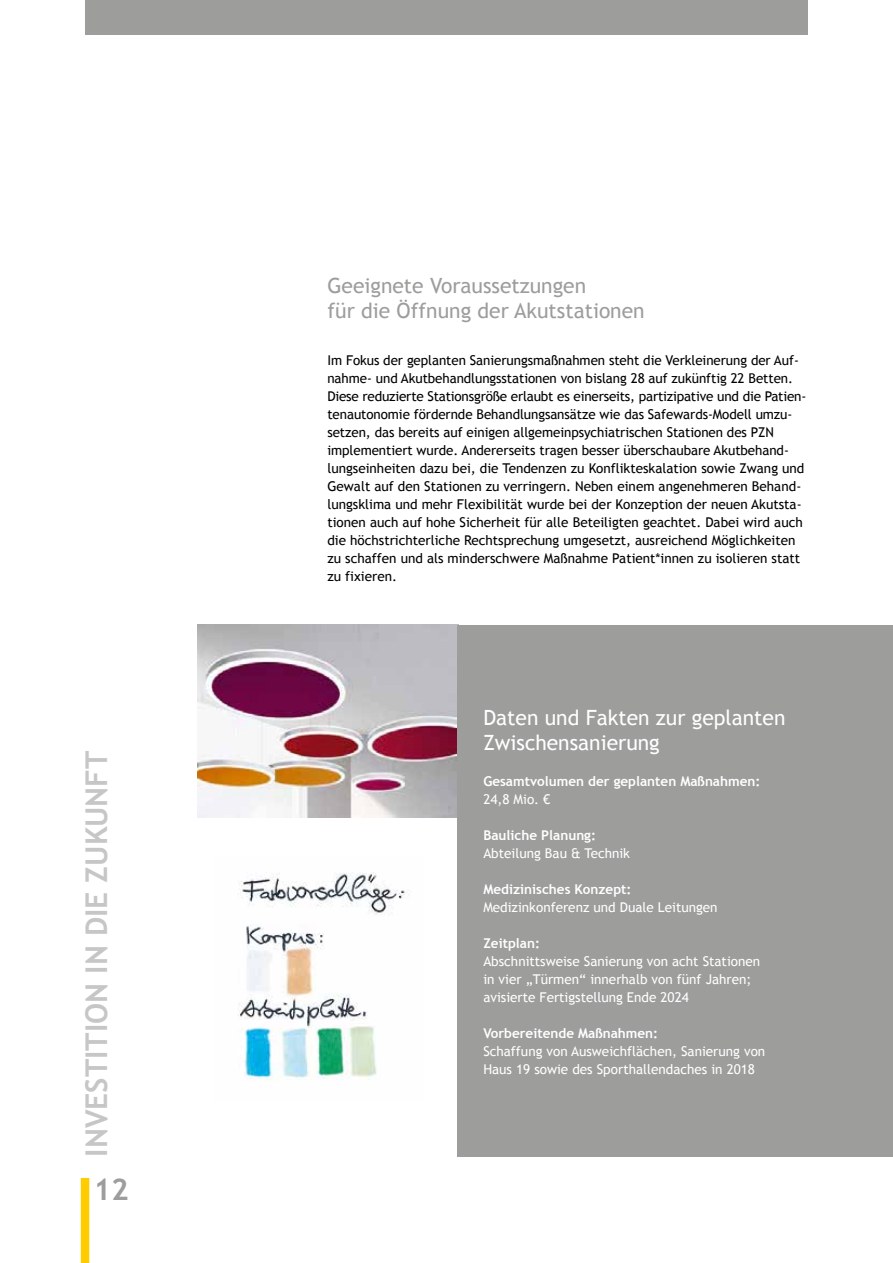
<style>
.page{position:relative;width:893px;height:1263px;background:#fff}
.page>*{position:absolute;margin:0;border:0;box-sizing:border-box;transform-origin:0 0}
.t1{font:700 30px "Trebuchet MS";color:#c6c6c6}
.t2{font:700 30px "Trebuchet MS";color:#9d9d9c}
.t3{font:21px/25.5px "Trebuchet MS";color:#9d9d9c}
.t4{font:21px/25.5px "Trebuchet MS";color:#fff}
.t5{font:13.5px/18px "Trebuchet MS";letter-spacing:-.005em;color:#000}
.t6{font:13.5px/18px "Trebuchet MS";color:#fff}
.t7{font:700 13.5px "Trebuchet MS";color:#fff}
</style>
<div class="page">
<div style="left:81px;top:1178px;width:8px;height:85px;background:#fc0"></div>
<div style="left:85px;top:0;width:723px;height:34px;background:#9d9d9c"></div>
<img style="left:197px;top:625px;width:261px;height:192px">
<div style="left:458px;top:625px;width:435px;height:532px;background:#9d9d9c"></div>
<img style="left:238px;top:872px;width:173px;height:208px">
<h1 class="t1" style="left:78px;top:1157px;width:407px;rotate:-90deg">INVESTITION IN DIE ZUKUNFT</h1>
<h1 class="t2" style="left:94px;top:1171px;width:37px">12</h1>
<h2 class="t3" style="left:327px;top:272px;width:319px">Geeignete Voraussetzungen<br>für die Öffnung der Akutstationen</h2>
<p class="t5" style="left:327px;top:351px;width:480px">Im Fokus der geplanten Sanierungsmaßnahmen steht die Verkleinerung der Auf&shy;nahme- und Akutbehandlungsstationen von bislang 28 auf zukünftig 22 Betten.<br>Diese reduzierte Stationsgröße erlaubt es einerseits, partizipative und die Patien&shy;tenautonomie fördernde Behandlungsansätze wie das Safewards-Modell umzu&shy;setzen, das bereits auf einigen allgemeinpsychiatrischen Stationen des PZN implementiert wurde. Andererseits tragen besser überschaubare Akutbehand&shy;lungseinheiten dazu bei, die Tendenzen zu Konflikteskalation sowie Zwang und Gewalt auf den Stationen zu verringern. Neben einem angenehmeren Behand&shy;lungsklima und mehr Flexibilität wurde bei der Konzeption der neuen Akutsta&shy;tionen auch auf hohe Sicherheit für alle Beteiligten geachtet. Dabei wird auch die höchstrichterliche Rechtsprechung umgesetzt, ausreichend Möglichkeiten zu schaffen und als minderschwere Maßnahme Patient*innen zu isolieren statt zu fixieren.</p>
<h2 class="t4" style="left:483px;top:704px;width:304px">Daten und Fakten zur geplanten<br>Zwischensanierung</h2>
<p class="t7" style="left:483px;top:773px;width:279px">Gesamtvolumen der geplanten Maßnahmen:</p>
<p class="t6" style="left:483px;top:790px;width:69px">24,8 Mio. €</p>
<p class="t7" style="left:483px;top:827px;width:114px">Bauliche Planung:</p>
<p class="t6" style="left:483px;top:844px;width:148px">Abteilung Bau &amp; Technik</p>
<p class="t7" style="left:483px;top:881px;width:150px">Medizinisches Konzept:</p>
<p class="t6" style="left:483px;top:898px;width:236px">Medizinkonferenz und Duale Leitungen</p>
<p class="t7" style="left:483px;top:935px;width:58px">Zeitplan:</p>
<p class="t6" style="left:483px;top:952px;width:278px">Abschnittsweise Sanierung von acht Stationen in vier „Türmen“ innerhalb von fünf Jahren; avisierte Fertigstellung Ende 2024</p>
<p class="t7" style="left:483px;top:1025px;width:176px">Vorbereitende Maßnahmen:</p>
<p class="t6" style="left:483px;top:1042px;width:283px">Schaffung von Ausweichflächen, Sanierung von<br>Haus 19 sowie des Sporthallendaches in 2018</p>
</div>
